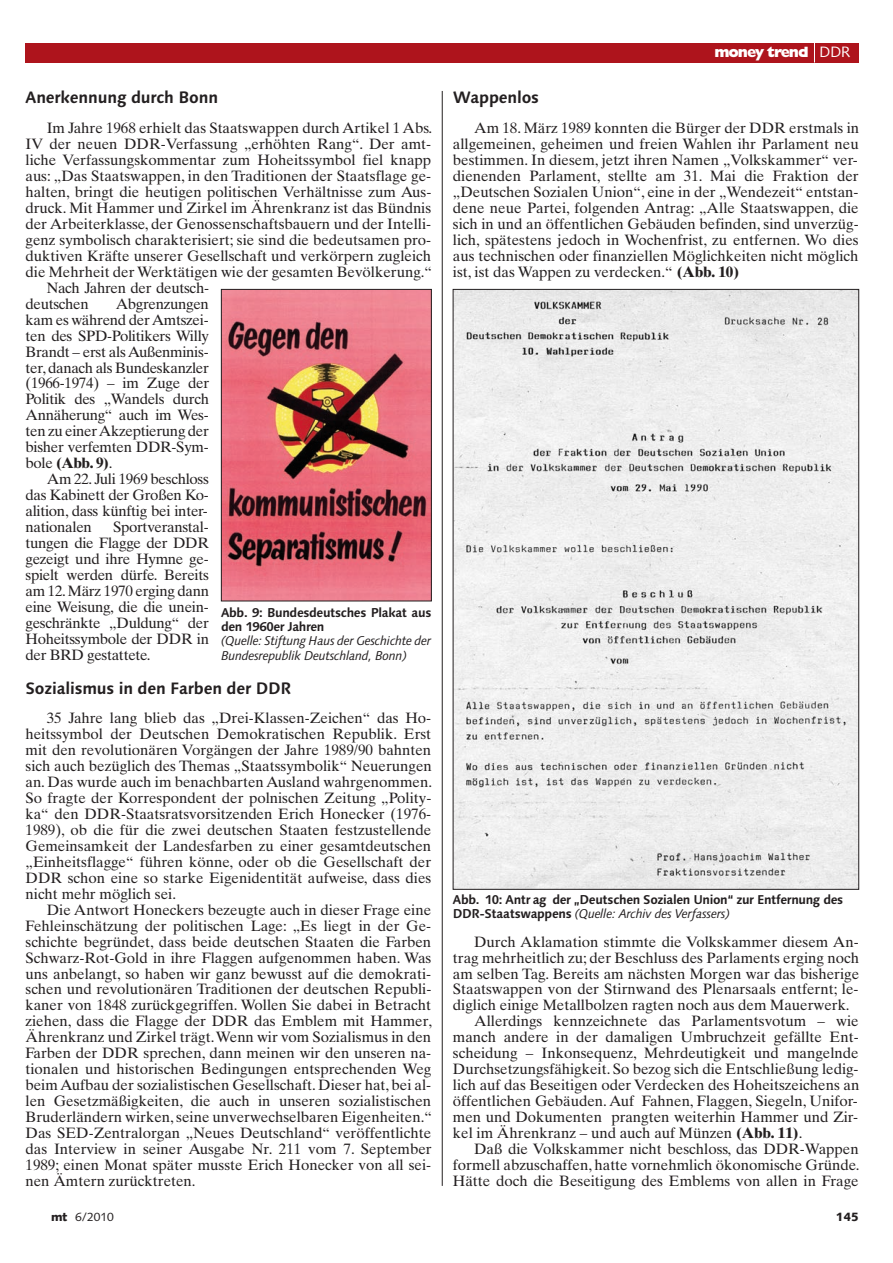
<style>
.page{position:relative;width:893px;height:1263px;background:#fff}
.page>*{position:absolute;margin:0;border:0;box-sizing:border-box;transform-origin:0 0}
.t1{font:700 16.5px "Linotype Syntax";letter-spacing:-.01em;color:#231f20}
.t2{font:15px/15.9px "Times Ten";color:#231f20;text-align:justify}
.t3{font:15px "Times Ten";letter-spacing:-.02em;color:#231f20}
.t4{font:800 15px "Gill Sans";letter-spacing:-.07em;color:#fff}
.t5{font:700 12.75px/14.2px "Linotype Syntax";letter-spacing:-.03em;color:#231f20}
.t6{font:italic 12.75px/14.2px "Linotype Syntax";letter-spacing:-.03em;color:#231f20}
.t7{font:12px "Syntax";color:#231f20}
.t8{font:900 12px "Syntax";color:#231f20}
.s1{font-weight:700}
.s2{font-family:"Syntax";font-weight:400}
.s3{font-weight:400;font-style:italic}
.s4{font-weight:900}
</style>
<div class="page">
<hr style="left:442px;top:91px;width:1px;height:1095px;background:#231f20">
<div style="left:26px;top:43px;width:833px;height:20px;background:#ae141c"></div>
<svg style="left:814px;top:43px;width:1px;height:20px"></svg>
<img style="left:223px;top:291px;width:207px;height:308px">
<div style="left:221px;top:289px;width:211px;height:312px;border:1px solid #231f20"></div>
<img style="left:455px;top:291px;width:402px;height:596px">
<p class="t1" style="left:26px;top:87px;width:194px">Anerkennung durch Bonn</p>
<p class="t2" style="left:47px;top:120px;width:387px">Im Jahre 1968 erhielt das Staatswappen durch Artikel 1 Abs.</p>
<p class="t2" style="left:26px;top:136px;width:407px">IV der neuen DDR-Verfassung „erhöhten Rang“. Der amt -</p>
<p class="t2" style="left:26px;top:152px;width:407px">liche Verfassungskommentar zum Hoheitssymbol fiel knapp</p>
<p class="t2" style="left:26px;top:168px;width:407px">aus: „Das Staatswappen, in den Traditionen der Staatsflage ge-</p>
<p class="t2" style="left:26px;top:184px;width:407px">halten, bringt die heutigen politischen Verhältnisse zum Aus-</p>
<p class="t2" style="left:26px;top:200px;width:407px">druck. Mit Hammer und Zirkel im Ährenkranz ist das Bündnis</p>
<p class="t2" style="left:26px;top:216px;width:407px">der Arbeiterklasse, der Genossenschaftsbauern und der Intelli-</p>
<p class="t2" style="left:26px;top:232px;width:407px">genz symbolisch charakterisiert; sie sind die bedeutsamen pro-</p>
<p class="t2" style="left:26px;top:248px;width:407px">duktiven Kräfte unserer Gesellschaft und verkörpern zugleich</p>
<p class="t2" style="left:26px;top:264px;width:408px">die Mehrheit der Werktätigen wie der gesamten Bevölkerung.“</p>
<p class="t3" style="left:47px;top:279px;width:164px">Nach Jahren der deutsch-</p>
<p class="t3" style="left:26px;top:295px;width:65px">deutschen</p>
<p class="t2" style="left:26px;top:296px;width:185px;text-indent:90px">Abgrenzungen kam es während der Amtszei&shy;ten des SPD-Politikers Willy Brandt – erst als Außenminis&shy;ter, danach als Bundeskanzler (1966-1974) – im Zuge der Politik des „Wandels durch Annäherung“ auch im Wes&shy;ten zu einer Akzeptierung der bisher verfemten DDR-Sym&shy;bole <span class="s1">(Abb. 9)</span>.</p>
<p class="t2" style="left:26px;top:471px;width:185px;text-indent:21px">Am 22. Juli 1969 beschloss das Kabinett der Großen Ko&shy;alition, dass künftig bei inter&shy;nationalen</p>
<p class="t2" style="left:26px;top:519px;width:185px;text-indent:88px">Sportveranstal&shy;tungen die Flagge der DDR gezeigt und ihre Hymne ge&shy;spielt werden dürfe. Bereits am 12. März 1970 erging dann eine Weisung, die die unein&shy;geschränkte „Duldung“ der Hoheitssymbole der DDR in der BRD gestattete.</p>
<p class="t1" style="left:26px;top:677px;width:267px">Sozialismus in den Farben der DDR</p>
<p class="t2" style="left:26px;top:710px;width:408px;text-indent:21px">35 Jahre lang blieb das „Drei-Klassen-Zeichen“ das Ho&shy;heitssymbol der Deutschen Demokratischen Republik. Erst mit den revolutionären Vorgängen der Jahre 1989/90 bahnten sich auch bezüglich des Themas „Staatssymbolik“ Neuerungen an. Das wurde auch im benachbarten Ausland wahrgenommen.<br>So fragte der Korrespondent der polnischen Zeitung „Polity&shy;ka“ den DDR-Staatsratsvorsitzenden Erich Honecker (1976- 1989), ob die für die zwei deutschen Staaten festzustellende Gemeinsamkeit der Landesfarben zu einer gesamtdeutschen „Einheitsflagge“ führen könne, oder ob die Gesellschaft der DDR schon eine so starke Eigenidentität aufweise, dass dies nicht mehr möglich sei.</p>
<p class="t2" style="left:26px;top:901px;width:408px;text-indent:21px">Die Antwort Honeckers bezeugte auch in dieser Frage eine Fehleinschätzung der politischen Lage: „Es liegt in der Ge&shy;schichte begründet, dass beide deutschen Staaten die Farben Schwarz-Rot-Gold in ihre Flaggen aufgenommen haben. Was uns anbelangt, so haben wir ganz bewusst auf die demokrati&shy;schen und revolutionären Traditionen der deutschen Republi&shy;kaner von 1848 zurückgegriffen. Wollen Sie dabei in Betracht ziehen, dass die Flagge der DDR das Emblem mit Hammer, Ährenkranz und Zirkel trägt. Wenn wir vom Sozialismus in den Farben der DDR sprechen, dann meinen wir den unseren na&shy;tionalen und historischen Bedingungen entsprechenden Weg beim Aufbau der sozialistischen Gesellschaft. Dieser hat, bei al&shy;len Gesetzmäßigkeiten, die auch in unseren sozialistischen Bruderländern wirken, seine unverwechselbaren Eigenheiten.“ Das SED-Zentralorgan „Neues Deutschland“ veröffentlichte das Interview in seiner Ausgabe Nr. 211 vom 7. September 1989; einen Monat später musste Erich Honecker von all sei&shy;nen Ämtern zurücktreten.</p>
<p class="t5" style="left:221px;top:605px;width:212px">Abb. 9: Bundesdeutsches Plakat aus den 1960er Jahren</p>
<p class="t6" style="left:221px;top:634px;width:212px">(Quelle: Stiftung Haus der Geschichte der<br>Bundesrepublik Deutschland, Bonn)</p>
<p class="t4" style="left:714px;top:43px;width:138px">money trend <span class="s2">DDR</span></p>
<p class="t1" style="left:453px;top:87px;width:88px">Wappenlos</p>
<p class="t2" style="left:453px;top:120px;width:408px;text-indent:21px">Am 18. März 1989 konnten die Bürger der DDR erstmals in allgemeinen, geheimen und freien Wahlen ihr Parlament neu bestimmen. In diesem, jetzt ihren Namen „Volkskammer“ ver&shy;dienenden Parlament, stellte am 31. Mai die Fraktion der „Deutschen Sozialen Union“, eine in der „Wendezeit“ entstan&shy;dene neue Partei, folgenden Antrag: „Alle Staatswappen, die sich in und an öffentlichen Gebäuden befinden, sind unverzüg&shy;lich, spätestens jedoch in Wochenfrist, zu entfernen. Wo dies aus technischen oder finanziellen Möglichkeiten nicht möglich ist, ist das Wappen zu verdecken.“ <span class="s1">(Abb. 10)</span></p>
<p class="t5" style="left:453px;top:892px;width:392px">Abb. 10: Antr ag der „Deutschen Sozialen Union“ zur Entfernung des<br>DDR-Staatswappens <span class="s3">(Quelle: Archiv des Verfassers)</span></p>
<p class="t2" style="left:474px;top:933px;width:386px">Durch Aklamation stimmte die Volkskammer diesem An-</p>
<p class="t2" style="left:453px;top:949px;width:408px">trag mehrheitlich zu; der Beschluss des Parlaments erging noch</p>
<p class="t2" style="left:453px;top:965px;width:408px">am selben Tag. Bereits am nächsten Morgen war das bisherige</p>
<p class="t2" style="left:453px;top:981px;width:407px">Staatswappen von der Stirnwand des Plenarsaals entfernt; le-</p>
<p class="t2" style="left:453px;top:997px;width:398px">diglich einige Metallbolzen ragten noch aus dem Mauerwerk.</p>
<p class="t2" style="left:474px;top:1013px;width:386px">Allerdings kennzeichnete das Parlamentsvotum – wie</p>
<p class="t2" style="left:453px;top:1029px;width:407px">manch andere in der damaligen Umbruchzeit gefällte Ent-</p>
<p class="t2" style="left:453px;top:1045px;width:407px">scheidung – Inkonsequenz, Mehrdeutigkeit und mangelnde</p>
<p class="t2" style="left:453px;top:1061px;width:407px">Durchsetzungsfähigkeit. So bezog sich die Entschließung ledig-</p>
<p class="t2" style="left:453px;top:1077px;width:408px">lich auf das Beseitigen oder Verdecken des Hoheitszeichens an</p>
<p class="t2" style="left:453px;top:1093px;width:407px">öffentlichen Gebäuden. Auf Fahnen, Flaggen, Siegeln, Unifor-</p>
<p class="t2" style="left:453px;top:1109px;width:407px">men und Dokumenten prangten weiterhin Hammer und Zir-</p>
<p class="t2" style="left:453px;top:1125px;width:351px">kel im Ährenkranz – und auch auf Münzen <span class="s1">(Abb. 11)</span>.</p>
<p class="t2" style="left:474px;top:1141px;width:386px">Daß die Volkskammer nicht beschloss, das DDR-Wappen</p>
<p class="t2" style="left:453px;top:1157px;width:408px">formell abzuschaffen, hatte vornehmlich ökonomische Gründe.</p>
<p class="t2" style="left:453px;top:1173px;width:407px">Hätte doch die Beseitigung des Emblems von allen in Frage</p>
<p class="t7" style="left:51px;top:1210px;width:64px"><span class="s4">mt</span> 6/2010</p>
<p class="t8" style="left:836px;top:1210px;width:25px">145</p>
</div>
